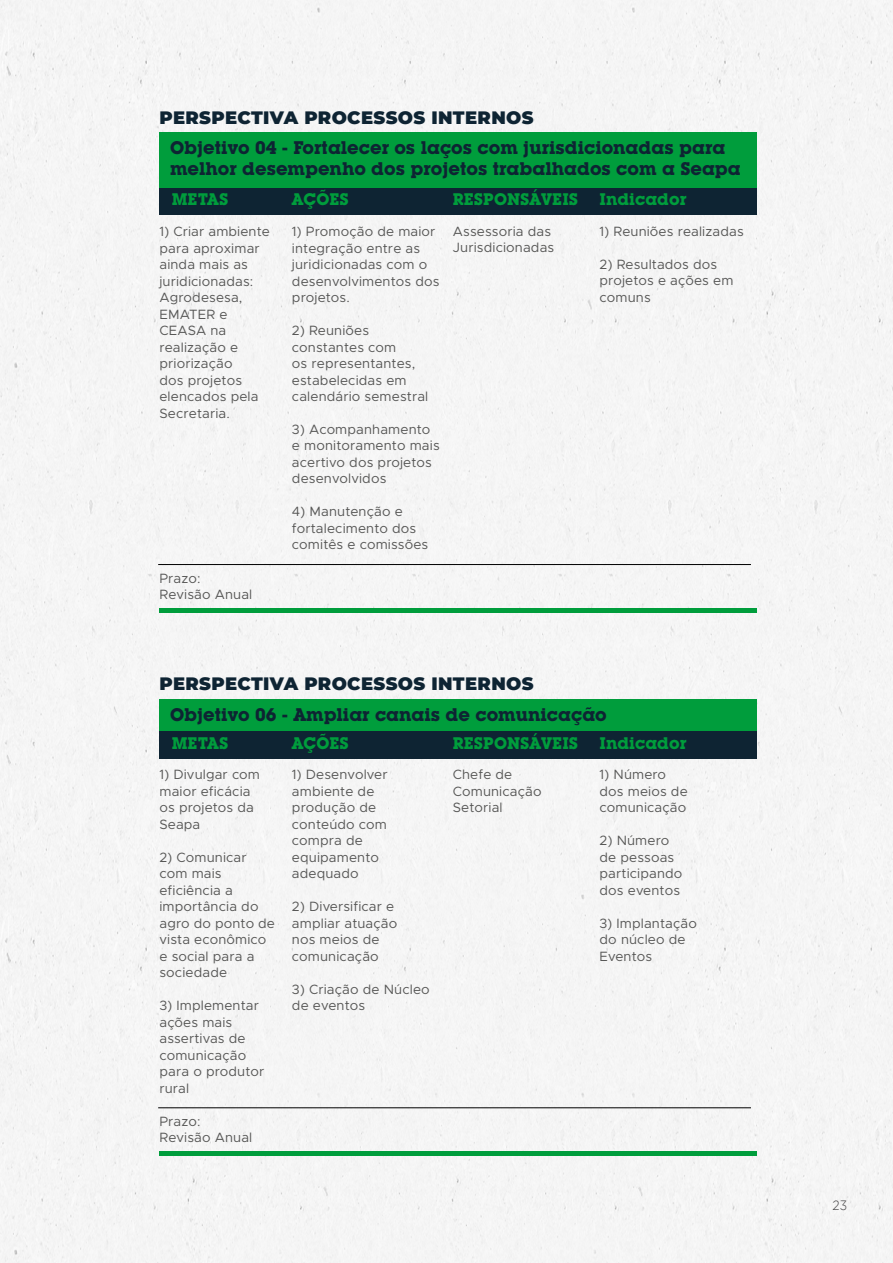
<style>
.page{position:relative;width:893px;height:1263px;background:#f5f5f5}
.page>*{position:absolute;margin:0;border:0;box-sizing:border-box;transform-origin:0 0}
.t1{font:700 18px/21px "Lubalin Graph IT Cby BT";color:#0e2433}
.t2{font:900 18px "Montserrat";letter-spacing:.02em;color:#0e2433}
.t3{font:700 16.5px "Lubalin Graph IT Cby BT";color:#009d3c}
.t4{font:13.5px/16.5px "Metropolis";letter-spacing:.01em;color:#575756}
.t5{font:300 13.5px "Gotham";color:#414042;scale:.9 1}
</style>
<div class="page">
<div style="left:159px;top:188px;width:598px;height:27px;background:#0e2433"></div>
<div style="left:159px;top:731px;width:598px;height:27px;background:#0e2433"></div>
<div style="left:159px;top:132px;width:598px;height:56px;background:#009d3c"></div>
<div style="left:159px;top:699px;width:598px;height:31px;background:#009d3c"></div>
<div style="left:159px;top:608px;width:598px;height:5px;background:#009d3c"></div>
<hr style="left:159px;top:1152px;width:598px;height:4px;background:#009d3c">
<hr style="left:158px;top:564px;width:593px;height:1px;background:#000">
<hr style="left:158px;top:1107px;width:593px;height:1px;background:#000">
<h1 class="t2" style="left:159px;top:104px;width:376px">PERSPECTIVA PROCESSOS INTERNOS</h1>
<h1 class="t1" style="left:170px;top:137px;width:572px">Objetivo 04 - Fortalecer os laços com jurisdicionadas para melhor desempenho dos projetos trabalhados com a Seapa</h1>
<p class="t3" style="left:172px;top:190px;width:58px">METAS</p>
<p class="t4" style="left:159px;top:223px;width:112px">1) Criar ambiente para aproximar ainda mais as juridicionadas:<br>Agrodesesa,<br>EMATER e<br>CEASA na realização e priorização<br>dos projetos elencados pela<br>Secretaria.</p>
<p class="t4" style="left:159px;top:570px;width:94px">Prazo:<br>Revisão Anual</p>
<p class="t3" style="left:292px;top:190px;width:58px">AÇÕES</p>
<p class="t4" style="left:292px;top:223px;width:149px">1) Promoção de maior integração entre as juridicionadas com o desenvolvimentos dos projetos.</p>
<p class="t4" style="left:292px;top:322px;width:138px">2) Reuniões constantes com<br>os representantes, estabelecidas em calendário semestral</p>
<p class="t4" style="left:292px;top:421px;width:149px">3) Acompanhamento e monitoramento mais acertivo dos projetos desenvolvidos</p>
<p class="t4" style="left:292px;top:504px;width:138px">4) Manutenção e fortalecimento dos comitês e comissões</p>
<p class="t3" style="left:453px;top:190px;width:127px">RESPONSÁVEIS</p>
<p class="t4" style="left:453px;top:223px;width:103px">Assessoria das<br>Jurisdicionadas</p>
<p class="t3" style="left:600px;top:190px;width:88px">Indicador</p>
<p class="t4" style="left:600px;top:223px;width:146px">1) Reuniões realizadas</p>
<p class="t4" style="left:600px;top:256px;width:135px">2) Resultados dos projetos e ações em comuns</p>
<h1 class="t2" style="left:159px;top:670px;width:376px">PERSPECTIVA PROCESSOS INTERNOS</h1>
<h1 class="t1" style="left:170px;top:704px;width:438px">Objetivo 06 - Ampliar canais de comunicação</h1>
<p class="t3" style="left:172px;top:733px;width:58px">METAS</p>
<p class="t4" style="left:159px;top:766px;width:102px">1) Divulgar com maior eficácia os projetos da<br>Seapa</p>
<p class="t4" style="left:159px;top:849px;width:117px">2) Comunicar com mais eficiência a importância do agro do ponto de vista econômico e social para a sociedade</p>
<p class="t4" style="left:159px;top:997px;width:106px">3) Implementar ações mais assertivas de comunicação para o produtor rural</p>
<p class="t4" style="left:159px;top:1113px;width:94px">Prazo:<br>Revisão Anual</p>
<p class="t3" style="left:292px;top:733px;width:58px">AÇÕES</p>
<p class="t4" style="left:292px;top:766px;width:97px">1) Desenvolver ambiente de produção de conteúdo com compra de equipamento adequado</p>
<p class="t4" style="left:292px;top:898px;width:107px">2) Diversificar e ampliar atuação nos meios de comunicação</p>
<p class="t4" style="left:292px;top:981px;width:139px">3) Criação de Núcleo de eventos</p>
<p class="t3" style="left:453px;top:733px;width:127px">RESPONSÁVEIS</p>
<p class="t4" style="left:453px;top:766px;width:90px">Chefe de<br>Comunicação<br>Setorial</p>
<p class="t3" style="left:600px;top:733px;width:88px">Indicador</p>
<p class="t4" style="left:600px;top:766px;width:90px">1) Número dos meios de comunicação</p>
<p class="t4" style="left:600px;top:832px;width:84px">2) Número de pessoas participando dos eventos</p>
<p class="t4" style="left:600px;top:915px;width:99px">3) Implantação do núcleo de<br>Eventos</p>
<p class="t5" style="left:832px;top:1198px;width:18px">23</p>
</div>
